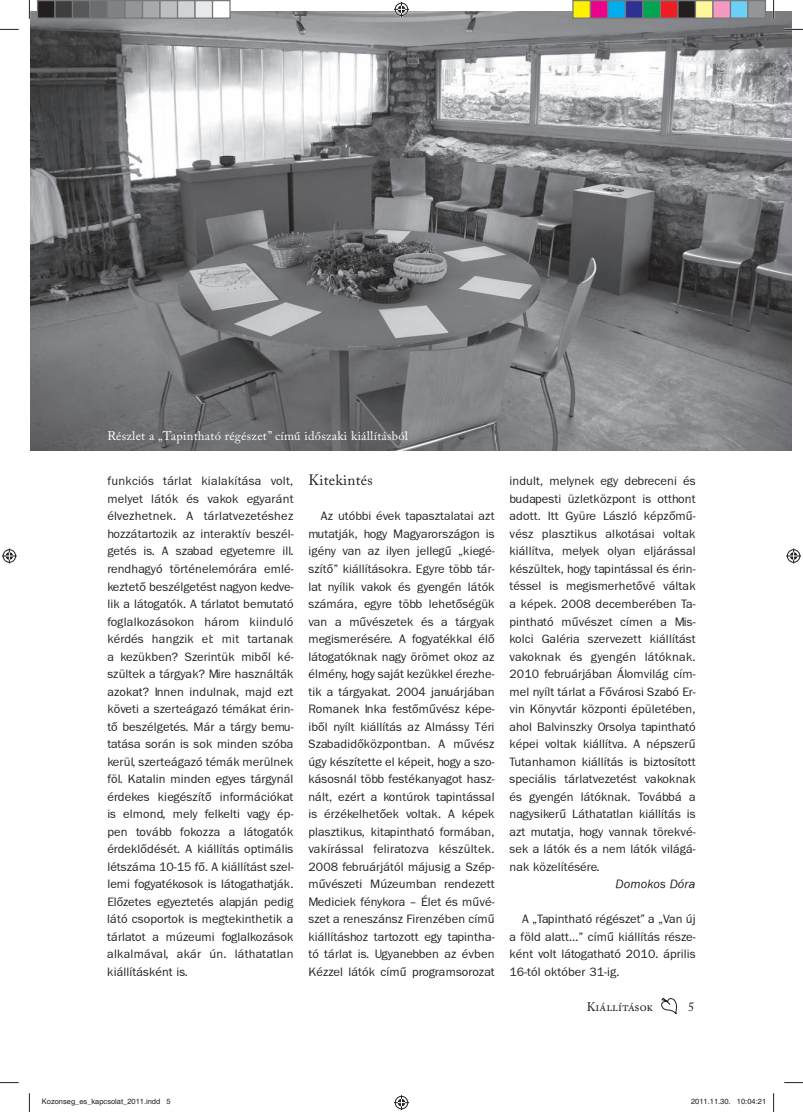
<style>
.page{position:relative;width:803px;height:1112px;background:#fff}
.page>*{position:absolute;margin:0;border:0;box-sizing:border-box;transform-origin:0 0}
.t1{font:15px "Adobe Caslon Pro";color:#231f20}
.t2{font:12.5px/17.5px "Franklin Gothic PFL";letter-spacing:.01em;color:#231f20;text-align:justify}
.t3{font:12.5px "Adobe Caslon Pro";letter-spacing:.02em;color:#fff}
.t4{font:12.5px "Adobe Caslon Pro";color:#231f20}
.t5{font:italic 12.5px "Franklin Gothic PFL";letter-spacing:.01em;color:#231f20}
.t6{font:7.5px "Helvetica";color:#231f20}
</style>
<div class="page">
<svg style="left:661px;top:997px;width:16px;height:17px"></svg>
<img style="left:31px;top:12px;width:760px;height:438px">
<svg style="left:0;top:29px;width:19px;height:1px"></svg>
<svg style="left:784px;top:29px;width:19px;height:1px"></svg>
<svg style="left:0;top:1082px;width:19px;height:1px"></svg>
<svg style="left:784px;top:1082px;width:19px;height:1px"></svg>
<svg style="left:29px;top:0;width:1px;height:19px"></svg>
<svg style="left:29px;top:1093px;width:1px;height:18px"></svg>
<svg style="left:773px;top:0;width:1px;height:19px"></svg>
<svg style="left:773px;top:1093px;width:1px;height:18px"></svg>
<svg style="left:394px;top:2px;width:15px;height:15px"></svg>
<svg style="left:394px;top:1095px;width:15px;height:14px"></svg>
<svg style="left:2px;top:548px;width:15px;height:15px"></svg>
<svg style="left:786px;top:548px;width:15px;height:15px"></svg>
<div style="left:38px;top:1px;width:17px;height:17px;background:#231f20"></div>
<div style="left:37px;top:0;width:19px;height:19px;border:1px solid #76787b"></div>
<div style="left:55px;top:1px;width:18px;height:17px;background:#3e3e3f"></div>
<div style="left:54px;top:0;width:19px;height:19px;border:1px solid #76787b"></div>
<div style="left:73px;top:1px;width:17px;height:17px;background:#57585a"></div>
<div style="left:72px;top:0;width:19px;height:19px;border:1px solid #76787b"></div>
<div style="left:90px;top:1px;width:18px;height:17px;background:#6c6d70"></div>
<div style="left:89px;top:0;width:19px;height:19px;border:1px solid #76787b"></div>
<div style="left:108px;top:1px;width:17px;height:17px;background:#808285"></div>
<div style="left:107px;top:0;width:19px;height:19px;border:1px solid #76787b"></div>
<div style="left:125px;top:1px;width:18px;height:17px;background:#939598"></div>
<div style="left:124px;top:0;width:19px;height:19px;border:1px solid #76787b"></div>
<div style="left:143px;top:1px;width:17px;height:17px;background:#a8a9ad"></div>
<div style="left:142px;top:0;width:19px;height:19px;border:1px solid #76787b"></div>
<div style="left:160px;top:1px;width:18px;height:17px;background:#bdbec1"></div>
<div style="left:159px;top:0;width:19px;height:19px;border:1px solid #76787b"></div>
<div style="left:178px;top:1px;width:17px;height:17px;background:#d1d2d4"></div>
<div style="left:177px;top:0;width:19px;height:19px;border:1px solid #76787b"></div>
<div style="left:195px;top:1px;width:18px;height:17px;background:#e7e8e9"></div>
<div style="left:194px;top:0;width:19px;height:19px;border:1px solid #76787b"></div>
<div style="left:213px;top:1px;width:17px;height:17px;background:#fff"></div>
<div style="left:212px;top:0;width:19px;height:19px;border:1px solid #76787b"></div>
<div style="left:573px;top:1px;width:17px;height:17px;background:#fff101"></div>
<div style="left:572px;top:0;width:19px;height:19px;border:1px solid #76787b"></div>
<div style="left:590px;top:1px;width:18px;height:17px;background:#ed028c"></div>
<div style="left:590px;top:0;width:18px;height:19px;border:1px solid #76787b"></div>
<div style="left:608px;top:1px;width:17px;height:17px;background:#00aeef"></div>
<div style="left:607px;top:0;width:19px;height:19px;border:1px solid #76787b"></div>
<div style="left:625px;top:1px;width:18px;height:17px;background:#2e3092"></div>
<div style="left:625px;top:0;width:18px;height:19px;border:1px solid #76787b"></div>
<div style="left:643px;top:1px;width:17px;height:17px;background:#00a54f"></div>
<div style="left:642px;top:0;width:19px;height:19px;border:1px solid #76787b"></div>
<div style="left:660px;top:1px;width:18px;height:17px;background:#ee1d23"></div>
<div style="left:660px;top:0;width:18px;height:19px;border:1px solid #76787b"></div>
<div style="left:678px;top:1px;width:17px;height:17px;background:#231f20"></div>
<div style="left:677px;top:0;width:19px;height:19px;border:1px solid #76787b"></div>
<div style="left:695px;top:1px;width:18px;height:17px;background:#fff79a"></div>
<div style="left:695px;top:0;width:18px;height:19px;border:1px solid #76787b"></div>
<div style="left:713px;top:1px;width:17px;height:17px;background:#f499c2"></div>
<div style="left:712px;top:0;width:19px;height:19px;border:1px solid #76787b"></div>
<div style="left:730px;top:1px;width:18px;height:17px;background:#6bcff6"></div>
<div style="left:730px;top:0;width:18px;height:19px;border:1px solid #76787b"></div>
<div style="left:748px;top:1px;width:17px;height:17px;background:#939598"></div>
<div style="left:747px;top:0;width:19px;height:19px;border:1px solid #76787b"></div>
<p class="t3" style="left:107px;top:430px;width:302px">Részlet a „Tapintható régészet” című időszaki kiállításból</p>
<p class="t2" style="left:107px;top:472px;width:188px">funkciós tárlat kialakítása volt, melyet látók és vakok egyaránt élvezhetnek. A tárlatvezetéshez hozzátartozik az interaktív beszél&shy;getés is. A szabad egyetemre ill. rendhagyó történelemórára emlé&shy;keztető beszélgetést nagyon kedve&shy;lik a látogatók. A tárlatot bemutató foglalkozásokon három kiinduló kérdés hangzik el: mit tartanak a kezükben? Szerintük miből ké&shy;szültek a tárgyak? Mire használták azokat? Innen indulnak, majd ezt követi a szerteágazó témákat érin&shy;tő beszélgetés. Már a tárgy bemu&shy;tatása során is sok minden szóba kerül, szerteágazó témák merülnek föl. Katalin minden egyes tárgynál érdekes kiegészítő információkat is elmond, mely felkelti vagy ép&shy;pen tovább fokozza a látogatók érdeklődését. A kiállítás optimális létszáma 10-15 fő. A kiállítást szel&shy;lemi fogyatékosok is látogathatják.<br>Előzetes egyeztetés alapján pedig látó csoportok is megtekinthetik a tárlatot a múzeumi foglalkozások alkalmával, akár ún. láthatatlan kiállításként is.</p>
<p class="t1" style="left:308px;top:474px;width:66px">Kitekintés</p>
<p class="t2" style="left:308px;top:507px;width:188px;text-indent:13px">Az utóbbi évek tapasztalatai azt mutatják, hogy Magyarországon is igény van az ilyen jellegű „kiegé&shy;szítő” kiállításokra. Egyre több tár&shy;lat nyílik vakok és gyengén látók számára, egyre több lehetőségük van a művészetek és a tárgyak megismerésére. A fogyatékkal élő látogatóknak nagy örömet okoz az élmény, hogy saját kezükkel érezhe&shy;tik a tárgyakat. 2004 januárjában Romanek Inka festőművész képe&shy;iből nyílt kiállítás az Almássy Téri Szabadidőközpontban. A művész úgy készítette el képeit, hogy a szo&shy;kásosnál több festékanyagot hasz&shy;nált, ezért a kontúrok tapintással is érzékelhetőek voltak. A képek plasztikus, kitapintható formában, vakírással feliratozva készültek.<br>2008 februárjától májusig a Szép&shy;művészeti Múzeumban rendezett Mediciek fénykora – Élet és művé&shy;szet a reneszánsz Firenzében című kiállításhoz tartozott egy tapintha&shy;tó tárlat is. Ugyanebben az évben Kézzel látók című programsorozat</p>
<p class="t2" style="left:509px;top:472px;width:188px">indult, melynek egy debreceni és budapesti üzletközpont is otthont adott. Itt Gyüre László képzőmű&shy;vész plasztikus alkotásai voltak kiállítva, melyek olyan eljárással készültek, hogy tapintással és érin&shy;téssel is megismerhetővé váltak a képek. 2008 decemberében Ta&shy;pintható művészet címen a Mis&shy;kolci Galéria szervezett kiállítást vakoknak és gyengén látóknak.<br>2010 februárjában Álomvilág cím&shy;mel nyílt tárlat a Fővárosi Szabó Er&shy;vin Könyvtár központi épületében, ahol Balvinszky Orsolya tapintható képei voltak kiállítva. A népszerű Tutanhamon kiállítás is biztosított speciális tárlatvezetést vakoknak és gyengén látóknak. Továbbá a nagysikerű Láthatatlan kiállítás is azt mutatja, hogy vannak törekvé&shy;sek a látók és a nem látók világá&shy;nak közelítésére.</p>
<p class="t5" style="left:615px;top:875px;width:82px">Domokos Dóra</p>
<p class="t2" style="left:509px;top:909px;width:188px;text-indent:12px">A „Tapintható régészet” a „Van új a föld alatt…” című kiállítás része&shy;ként volt látogatható 2010. április 16-tól október 31-ig.</p>
<p class="t4" style="left:587px;top:1001px;width:68px">Kiállítások</p>
<p class="t4" style="left:688px;top:1001px;width:8px">5</p>
<p class="t6" style="left:42px;top:1097px;width:130px">Kozonseg_es_kapcsolat_2011.indd 5</p>
<p class="t6" style="left:691px;top:1097px;width:77px">2011.11.30. 10:04:21</p>
</div>
